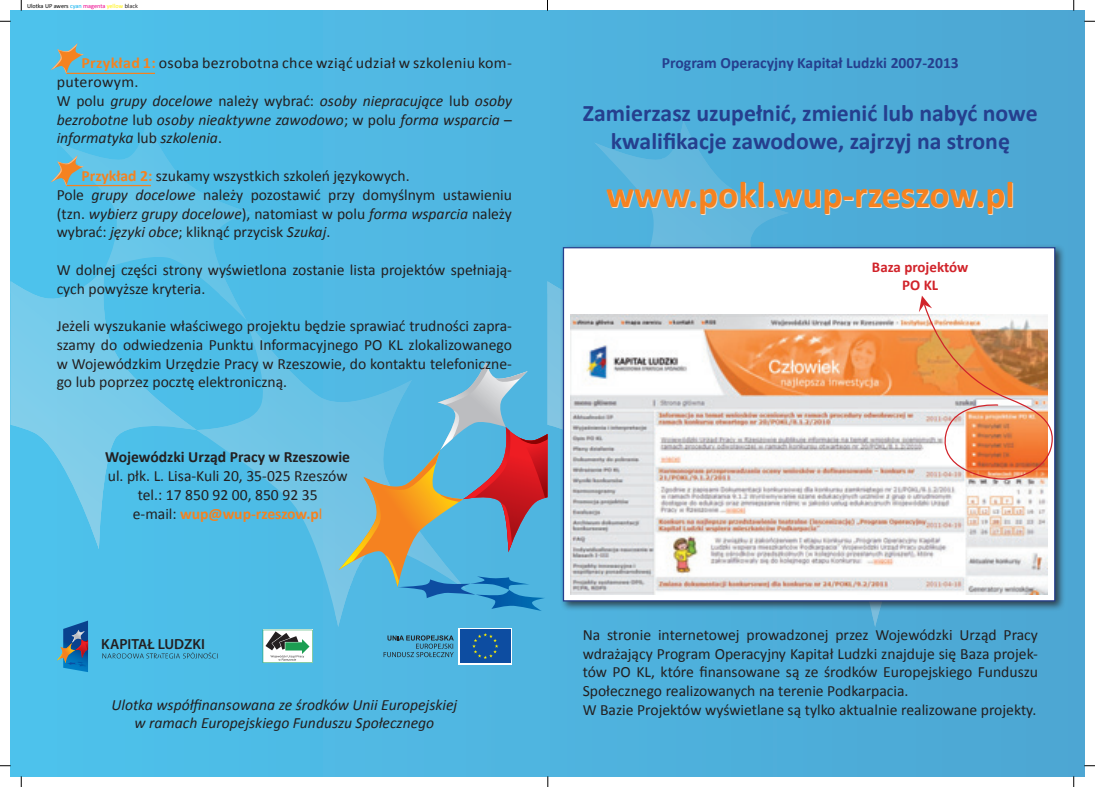
<style>
.page{position:relative;width:1095px;height:787px;background:#fff}
.page>*{position:absolute;margin:0;border:0;box-sizing:border-box;transform-origin:0 0}
.t1{font:700 37.5px "Calibri";color:#f58220}
.t2{font:700 23.75px/28.5px "Calibri";color:#253f8e;text-align:center}
.t3{font:15.62px/18.8px "Calibri";color:#231f20}
.t4{font:italic 15.62px/18.8px "Calibri";color:#231f20}
.t5{font:700 15.62px "Calibri";color:#253f8e}
.t6{font:700 15.62px "Calibri";color:#231f20}
.t7{font:700 15px/18px "Calibri";color:#d1232a;text-align:center}
.t8{font:600 14.62px "Myriad Pro";color:#231f20}
.t9{font:6.25px "Calibri";color:#000}
.s1{color:#00aeef}
.s2{color:#ed028c}
.s3{color:#fff101}
.s4{color:#231f20}
.s5{font-weight:700;font-style:normal;color:#f58220}
.s6{font-style:normal}
.s7{font-weight:700;color:#f58220}
.s8{font-style:italic}
.s9{color:#f58220}
</style>
<div class="page">
<div style="left:11px;top:11px;width:1073px;height:765px;background:linear-gradient(to right,#4ec2ec,#4ea6d2)"></div>
<svg style="left:197px;top:320px;width:269px;height:307px;background:#57bde5"></svg>
<svg style="left:57px;top:120px;width:195px;height:200px;background:#56c0e8"></svg>
<svg style="left:11px;top:268px;width:186px;height:281px;background:#5ec4e9"></svg>
<div style="left:734px;top:612px;width:269px;height:15px;background:#4dabd7"></div>
<svg style="left:594px;top:120px;width:195px;height:124px;background:#56b3dc"></svg>
<svg style="left:547px;top:268px;width:12px;height:281px;background:#67b9dd"></svg>
<svg style="left:338px;top:361px;width:209px;height:250px;background:#74a6bb"></svg>
<hr style="left:67px;top:73px;width:87px;height:1px;background:#f58220">
<hr style="left:67px;top:185px;width:83px;height:1px;background:#f58220">
<svg style="left:50px;top:43px;width:34px;height:31px"></svg>
<svg style="left:50px;top:155px;width:34px;height:31px"></svg>
<svg style="left:57px;top:620px;width:31px;height:52px;background:#3f7aa5"></svg>
<div style="left:458px;top:628px;width:54px;height:36px;background:#fff"></div>
<div style="left:460px;top:629px;width:51px;height:34px;background:#0d4da1"></div>
<svg style="left:472px;top:633px;width:26px;height:26px"></svg>
<svg style="left:102px;top:652px;width:115px;height:6px"></svg>
<svg style="left:263px;top:629px;width:50px;height:34px"></svg>
<svg style="left:384px;top:635px;width:70px;height:22px;background:#4696b9"></svg>
<div style="left:559px;top:244px;width:507px;height:368px;background:#231f20;opacity:.75"></div>
<div style="left:563px;top:247px;width:492px;height:354px;background:#fff;border:1px solid #253f8e"></div>
<img style="left:571px;top:315px;width:477px;height:279px">
<img style="left:919px;top:295px;width:135px;height:186px">
<p class="t9" style="left:27px;top:2px;width:112px">Ulotka UP awers <span class="s1">cyan</span> <span class="s2">magenta</span> <span class="s3">yellow</span> <span class="s4">black</span></p>
<p class="t4" style="left:57px;top:53px;width:457px;text-indent:25px"><span class="s5">Przykład 1:</span> <span class="s6">osoba bezrobotna chce wziąć udział w szkoleniu kom&shy;puterowym.<br>W polu</span> grupy docelowe <span class="s6">należy wybrać:</span> osoby niepracujące <span class="s6">lub</span> osoby bezrobotne <span class="s6">lub</span> osoby nieaktywne zawodowo<span class="s6">; w polu</span> forma wsparcia <span class="s6">– </span>informatyka <span class="s6">lub</span> szkolenia<span class="s6">.</span></p>
<p class="t3" style="left:57px;top:166px;width:457px;text-indent:25px"><span class="s7">Przykład 2:</span> szukamy wszystkich szkoleń językowych.<br>Pole <span class="s8">grupy docelowe</span> należy pozostawić przy domyślnym ustawieniu (tzn. <span class="s8">wybierz grupy docelowe</span>), natomiast w polu <span class="s8">forma wsparcia</span> należy wybrać: <span class="s8">języki obce</span>; kliknąć przycisk <span class="s8">Szukaj</span>.</p>
<p class="t3" style="left:57px;top:259px;width:457px">W dolnej części strony wyświetlona zostanie lista projektów spełniają&shy;cych powyższe kryteria.</p>
<p class="t3" style="left:57px;top:316px;width:457px;text-align:justify">Jeżeli wyszukanie właściwego projektu będzie sprawiać trudności zapra&shy;szamy do odwiedzenia Punktu Informacyjnego PO KL zlokalizowanego w Wojewódzkim Urzędzie Pracy w Rzeszowie, do kontaktu telefoniczne&shy;go lub poprzez pocztę elektroniczną.</p>
<p class="t6" style="left:105px;top:447px;width:246px">Wojewódzki Urząd Pracy w Rzeszowie</p>
<p class="t3" style="left:108px;top:466px;width:241px;text-align:center">ul. płk. L. Lisa-Kuli 20, 35-025 Rzeszów tel.: 17 850 92 00, 850 92 35<br>e-mail: <span class="s7">wup@wup-rzeszow.p</span><span class="s9">l</span></p>
<p class="t8" style="left:101px;top:635px;width:105px">KAPITAŁ LUDZKI</p>
<p class="t4" style="left:111px;top:694px;width:347px;text-align:center">Ulotka współfinansowana ze środków Unii Europejskiej w ramach Europejskiego Funduszu Społecznego</p>
<p class="t5" style="left:662px;top:54px;width:298px">Program Operacyjny Kapitał Ludzki 2007-2013</p>
<h2 class="t2" style="left:583px;top:98px;width:456px">Zamierzasz uzupełnić, zmienić lub nabyć nowe kwalifikacje zawodowe, zajrzyj na stronę</h2>
<h1 class="t1" style="left:606px;top:171px;width:410px">www.pokl.wup-rzeszow.pl</h1>
<p class="t7" style="left:872px;top:257px;width:98px">Baza projektów<br>PO KL</p>
<p class="t3" style="left:583px;top:624px;width:457px">Na stronie internetowej prowadzonej przez Wojewódzki Urząd Pracy wdrażający Program Operacyjny Kapitał Ludzki znajduje się Baza projek&shy;tów PO KL, które finansowane są ze środków Europejskiego Funduszu Społecznego realizowanych na terenie Podkarpacia.<br>W Bazie Projektów wyświetlane są tylko aktualnie realizowane projekty.</p>
</div>
